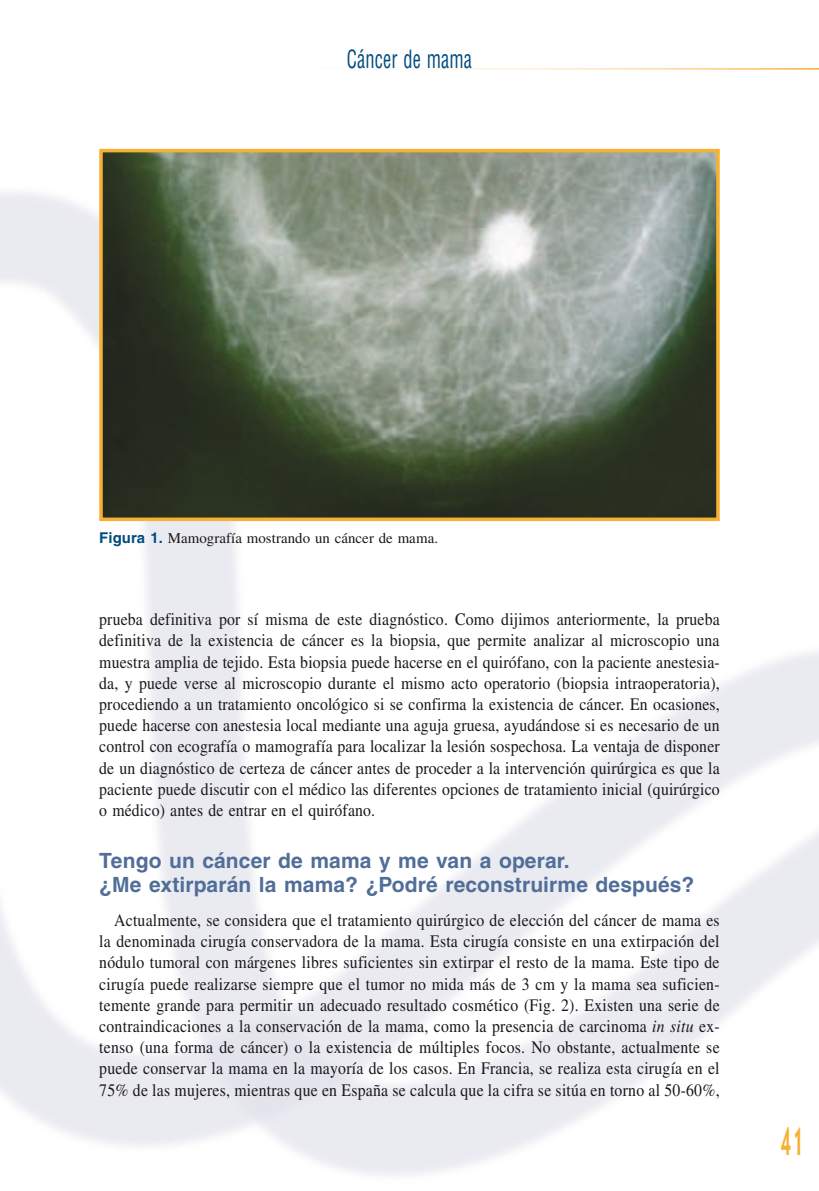
<style>
.page{position:relative;width:819px;height:1191px;background:#fff}
.page>*{position:absolute;margin:0;border:0;box-sizing:border-box;transform-origin:0 0}
.t1{font:700 38.5px "Lithos Pro";color:#f8b032;scale:.4 1}
.t2{font:condensed 24.5px "Helvetica";letter-spacing:.005em;color:#004c7f;scale:.75 1}
.t3{font:700 21px/24.5px "Helvetica";letter-spacing:.005em;color:#516e99}
.t4{font:17.5px/21.2px "Times";letter-spacing:.01em;color:#1a171c;text-align:justify;scale:.9 1}
.t5{font:14.88px "Times";letter-spacing:.005em;color:#1a171c}
.s1{font-family:"Helvetica";font-weight:700;color:#004c7f}
.s2{font-style:italic}
</style>
<div class="page">
<img style="left:0;top:148px;width:819px;height:1027px">
<img style="left:104px;top:154px;width:610px;height:362px">
<div style="left:99px;top:149px;width:620px;height:372px;border:4px solid #f8b032"></div>
<h2 class="t2" style="left:347px;top:44px;width:168px">Cáncer de mama</h2>
<p class="t5" style="left:99px;top:529px;width:340px"><span class="s1">Figura 1.</span> Mamografía mostrando un cáncer de mama.</p>
<p class="t4" style="left:99px;top:608px;width:691px">prueba definitiva por sí misma de este diagnóstico. Como dijimos anteriormente, la prueba definitiva de la existencia de cáncer es la biopsia, que permite analizar al microscopio una muestra amplia de tejido. Esta biopsia puede hacerse en el quirófano, con la paciente anestesia&shy;da, y puede verse al microscopio durante el mismo acto operatorio (biopsia intraoperatoria), procediendo a un tratamiento oncológico si se confirma la existencia de cáncer. En ocasiones, puede hacerse con anestesia local mediante una aguja gruesa, ayudándose si es necesario de un control con ecografía o mamografía para localizar la lesión sospechosa. La ventaja de disponer de un diagnóstico de certeza de cáncer antes de proceder a la intervención quirúrgica es que la paciente puede discutir con el médico las diferentes opciones de tratamiento inicial (quirúrgico o médico) antes de entrar en el quirófano.</p>
<p class="t3" style="left:99px;top:848px;width:596px">Tengo un cáncer de mama y me van a operar.<br>¿Me extirparán la mama? ¿Podré reconstruirme después?</p>
<p class="t4" style="left:99px;top:909px;width:691px;text-indent:15px">Actualmente, se considera que el tratamiento quirúrgico de elección del cáncer de mama es la denominada cirugía conservadora de la mama. Esta cirugía consiste en una extirpación del nódulo tumoral con márgenes libres suficientes sin extirpar el resto de la mama. Este tipo de cirugía puede realizarse siempre que el tumor no mida más de 3 cm y la mama sea suficien&shy;temente grande para permitir un adecuado resultado cosmético (Fig. 2). Existen una serie de contraindicaciones a la conservación de la mama, como la presencia de carcinoma <span class="s2">in situ</span> ex&shy;tenso (una forma de cáncer) o la existencia de múltiples focos. No obstante, actualmente se puede conservar la mama en la mayoría de los casos. En Francia, se realiza esta cirugía en el 75% de las mujeres, mientras que en España se calcula que la cifra se sitúa en torno al 50-60%,</p>
<h1 class="t1" style="left:780px;top:1119px;width:61px">41</h1>
</div>
